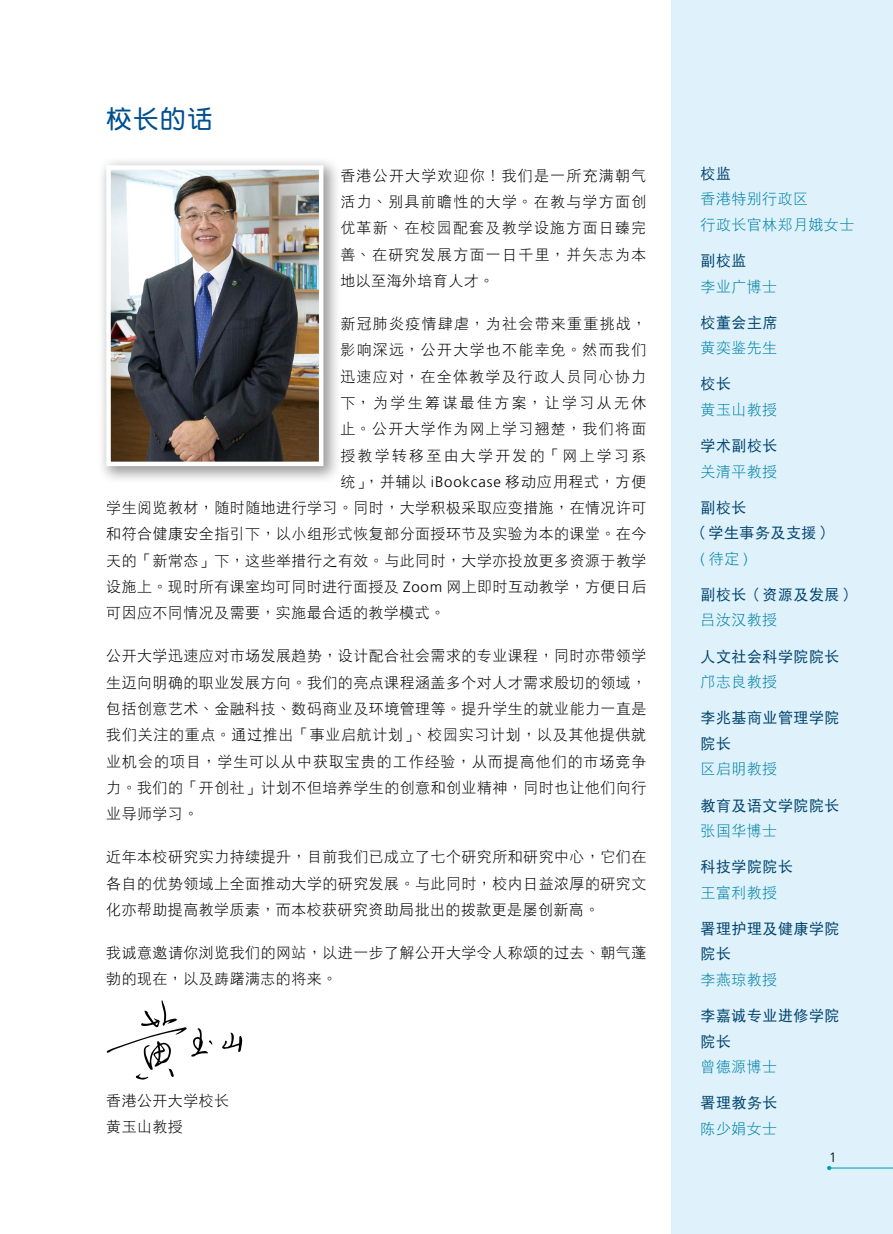
<style>
.page{position:relative;width:893px;height:1234px;background:#fff}
.page>*{position:absolute;margin:0;border:0;box-sizing:border-box;transform-origin:0 0}
.t1{font:25.5px "DF Yuan GB5 HK W7";color:#00508f}
.t2{font:15px/26.2px "DF Hei GB5 HK W3";letter-spacing:.03em;color:#000;text-align:justify}
.t3{font:15px/25.5px "DF Hei GB5 HK W5";letter-spacing:.035em;color:#00436d}
.t4{font:15px/25.5px "DF Hei GB5 HK W3";letter-spacing:.03em;color:#0081a4}
.t5{font:15px "DF Hei GB5 HK W3";letter-spacing:.085em;color:#000}
.t6{font:15px "DF Hei GB5 HK W3";letter-spacing:.055em;color:#000}
.t7{font:15px "DF Hei GB5 HK W3";letter-spacing:.08em;color:#000}
.t8{font:15px "DF Hei GB5 HK W3";letter-spacing:.155em;color:#000}
.t9{font:15px "DF Hei GB5 HK W3";letter-spacing:.15em;color:#000}
.t10{font:300 15px "Frutiger LT Std";color:#0081a4}
.t11{font:300 13.5px "Frutiger LT Std";color:#000}
.s1{font-family:"Frutiger LT Std";font-weight:300}
.s2{font-family:"DF Hei GB5 HK W3";font-weight:400}
</style>
<div class="page">
<div style="left:672px;top:0;width:221px;height:1233px;background:#dff2fc"></div>
<hr style="left:829px;top:1167px;width:64px;height:1px;background:#009fb9">
<div style="left:97px;top:156px;width:245px;height:328px;background:#000;opacity:.4"></div>
<img style="left:111px;top:170px;width:207px;height:291px">
<div style="left:106px;top:165px;width:217px;height:301px;border:4px solid #fff"></div>
<svg style="left:222px;top:1032px;width:20px;height:19px"></svg>
<svg style="left:106px;top:1000px;width:106px;height:79px"></svg>
<h1 class="t1" style="left:106px;top:105px;width:108px">校長的話</h1>
<p class="t2" style="left:340px;top:162px;width:307px">香港公開大學歡迎你！我們是一所充滿朝氣活力、別具前瞻性的大學。在教與學方面創優革新、在校園配套及教學設施方面日臻完善、在研究發展方面一日千里，並矢志為本地以至海外培育人才。</p>
<p class="t5" style="left:340px;top:315px;width:307px">新冠肺炎疫情肆虐，為社會帶來重重挑戰，</p>
<p class="t5" style="left:340px;top:342px;width:307px">影響深遠，公開大學也不能倖免。然而我們</p>
<p class="t7" style="left:340px;top:368px;width:307px">迅速應對，在全體教學及行政人員同心協力</p>
<p class="t8" style="left:340px;top:394px;width:307px">下，為學生籌謀最佳方案，讓學習從無休</p>
<p class="t5" style="left:340px;top:420px;width:307px">止。公開大學作為網上學習翹楚，我們將面</p>
<p class="t9" style="left:340px;top:447px;width:307px">授教學轉移至由大學開發的「網上學習系</p>
<p class="t6" style="left:340px;top:473px;width:307px">統」，並輔以 <span class="s1">iBookcase</span> 移動應用程式，方便</p>
<p class="t2" style="left:106px;top:494px;width:542px">學生閱覽教材，隨時隨地進行學習。同時，大學積極採取應變措施，在情況許可</p>
<p class="t2" style="left:106px;top:520px;width:542px">和符合健康安全指引下，以小組形式恢復部分面授環節及實驗為本的課堂。在今</p>
<p class="t2" style="left:106px;top:546px;width:542px">天的「新常態」下，這些舉措行之有效。與此同時，大學亦投放更多資源於教學</p>
<p class="t2" style="left:106px;top:573px;width:542px">設施上。現時所有課室均可同時進行面授及 <span class="s1">Zoom</span> 網上即時互動教學，方便日後</p>
<p class="t2" style="left:106px;top:599px;width:340px">可因應不同情況及需要，實施最合適的教學模式。</p>
<p class="t2" style="left:106px;top:642px;width:542px">公開大學迅速應對市場發展趨勢，設計配合社會需求的專業課程，同時亦帶領學生邁向明確的職業發展方向。我們的亮點課程涵蓋多個對人才需求殷切的領域，包括創意藝術、金融科技、數碼商業及環境管理等。提升學生的就業能力一直是我們關注的重點。通過推出「事業啟航計劃」、校園實習計劃，以及其他提供就業機會的項目，學生可以從中獲取寶貴的工作經驗，從而提高他們的市場競爭力。我們的「開創社」計劃不但培養學生的創意和創業精神，同時也讓他們向行業導師學習。</p>
<p class="t2" style="left:106px;top:843px;width:542px">近年本校研究實力持續提升，目前我們已成立了七個研究所和研究中心，它們在各自的優勢領域上全面推動大學的研究發展。與此同時，校內日益濃厚的研究文化亦幫助提高教學質素，而本校獲研究資助局批出的撥款更是屢創新高。</p>
<p class="t2" style="left:106px;top:939px;width:542px">我誠意邀請你瀏覽我們的網站，以進一步瞭解公開大學令人稱頌的過去、朝氣蓬勃的現在，以及躊躇滿志的將來。</p>
<p class="t2" style="left:106px;top:1086px;width:124px">香港公開大學校長黃玉山教授</p>
<p class="t3" style="left:701px;top:160px;width:32px">校監</p>
<p class="t4" style="left:701px;top:186px;width:155px">香港特別行政區<br>行政長官林鄭月娥女士</p>
<p class="t3" style="left:701px;top:247px;width:47px">副校監</p>
<p class="t4" style="left:701px;top:273px;width:78px">李業廣博士</p>
<p class="t3" style="left:701px;top:309px;width:78px">校董會主席</p>
<p class="t4" style="left:701px;top:335px;width:78px">黃奕鑑先生</p>
<p class="t3" style="left:701px;top:371px;width:32px">校長</p>
<p class="t4" style="left:701px;top:396px;width:78px">黃玉山教授</p>
<p class="t3" style="left:701px;top:432px;width:78px">學術副校長</p>
<p class="t4" style="left:701px;top:458px;width:78px">關清平教授</p>
<p class="t3" style="left:693px;top:494px;width:140px;text-indent:8px">副校長<br>（學生事務及支援）</p>
<p class="t10" style="left:701px;top:550px;width:49px">(<span class="s2">待定</span>)</p>
<p class="t3" style="left:701px;top:581px;width:156px">副校長（資源及發展）</p>
<p class="t4" style="left:701px;top:607px;width:78px">呂汝漢教授</p>
<p class="t3" style="left:701px;top:643px;width:140px">人文社會科學院院長</p>
<p class="t4" style="left:701px;top:668px;width:78px">鄺志良教授</p>
<p class="t3" style="left:701px;top:704px;width:140px">李兆基商業管理學院院長</p>
<p class="t4" style="left:701px;top:755px;width:78px">區啓明教授</p>
<p class="t3" style="left:701px;top:792px;width:140px">教育及語文學院院長</p>
<p class="t4" style="left:701px;top:817px;width:78px">張國華博士</p>
<p class="t3" style="left:701px;top:853px;width:94px">科技學院院長</p>
<p class="t4" style="left:701px;top:879px;width:78px">王富利教授</p>
<p class="t3" style="left:701px;top:915px;width:140px">署理護理及健康學院院長</p>
<p class="t4" style="left:701px;top:966px;width:78px">李燕瓊教授</p>
<p class="t3" style="left:701px;top:1002px;width:140px">李嘉誠專業進修學院院長</p>
<p class="t4" style="left:701px;top:1053px;width:78px">曾德源博士</p>
<p class="t3" style="left:701px;top:1089px;width:78px">署理教務長</p>
<p class="t4" style="left:701px;top:1115px;width:78px">陳少娟女士</p>
<p class="t11" style="left:829px;top:1149px;width:9px">1</p>
</div>
